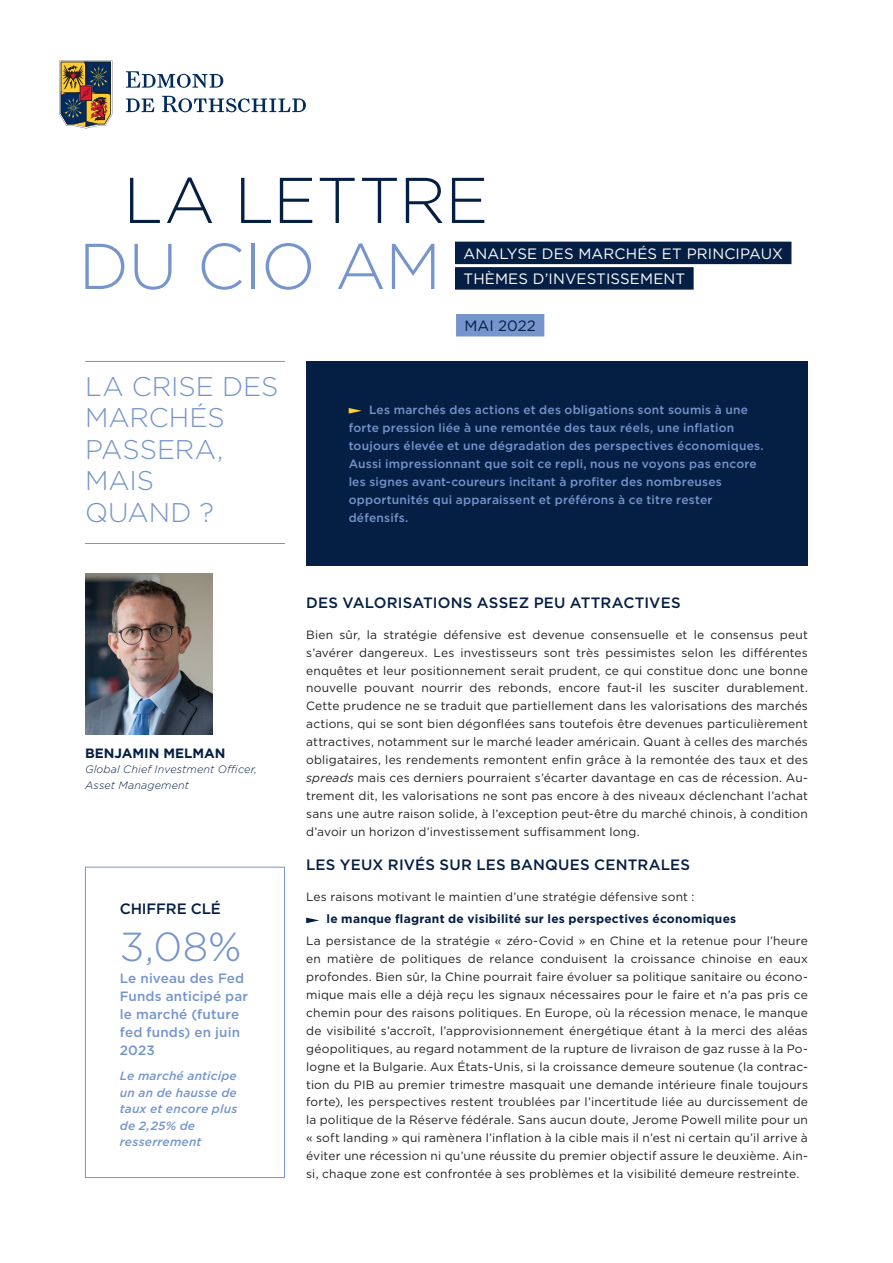
<style>
.page{position:relative;width:893px;height:1263px;background:#fff}
.page>*{position:absolute;margin:0;border:0;box-sizing:border-box;transform-origin:0 0}
.t1{font:300 64.5px "Gotham";letter-spacing:-.005em;color:#051e44}
.t2{font:300 64.5px "Gotham";letter-spacing:-.01em;color:#7595cc}
.t3{font:300 40.5px "Gotham";color:#7595cc}
.t4{font:300 27px/31.5px "Gotham";letter-spacing:-.005em;color:#7595cc}
.t5{font:500 15px "Gotham";letter-spacing:.01em;color:#051e44}
.t6{font:15px/25.5px "Gotham";letter-spacing:.01em;color:#fff}
.t7{font:500 15px "Gotham";letter-spacing:-.01em;color:#051e44}
.t8{font:15px "Gotham";color:#051e44}
.t9{font:500 13.5px/18px "Gotham";letter-spacing:.01em;color:#7595cc}
.t10{font:700 13.5px "Gotham";color:#051e44}
.t11{font:12px/17.9px "Gotham";letter-spacing:.015em;color:#231f20;text-align:justify}
.t12{font:500 12px/18px "Gotham";letter-spacing:.015em;color:#7595cc}
.t13{font:italic 500 12px/16.5px "Gotham";letter-spacing:.015em;color:#7595cc}
.t14{font:700 12px "Gotham";letter-spacing:.02em;color:#051e44}
.t15{font:italic 300 10.8px/15.8px "Gotham";letter-spacing:.015em;color:#051e44}
.s1{font-style:italic}
</style>
<div class="page">
<svg style="left:306px;top:917px;width:13px;height:6px"></svg>
<svg style="left:60px;top:60px;width:52px;height:68px;background:#756751"></svg>
<svg style="left:126px;top:99px;width:28px;height:13px"></svg>
<svg style="left:162px;top:96px;width:144px;height:16px"></svg>
<svg style="left:126px;top:71px;width:97px;height:17px"></svg>
<img style="left:85px;top:573px;width:128px;height:162px">
<div style="left:456px;top:314px;width:88px;height:22px;background:#7595cc"></div>
<hr style="left:85px;top:361px;width:200px;height:1px;background:#7595cc">
<hr style="left:85px;top:543px;width:200px;height:1px;background:#7595cc">
<div style="left:455px;top:242px;width:336px;height:22px;background:#051e44"></div>
<div style="left:455px;top:267px;width:239px;height:23px;background:#051e44"></div>
<div style="left:306px;top:361px;width:502px;height:205px;background:#051e44"></div>
<svg style="left:349px;top:408px;width:13px;height:6px"></svg>
<div style="left:85px;top:867px;width:200px;height:311px;border:1px solid #7595cc"></div>
<h1 class="t1" style="left:123px;top:159px;width:367px">LA LETTRE</h1>
<h1 class="t2" style="left:79px;top:225px;width:364px">DU CIO AM</h1>
<p class="t8" style="left:465px;top:316px;width:73px">MAI 2022</p>
<p class="t6" style="left:463px;top:240px;width:321px">ANALYSE DES MARCHÉS ET PRINCIPAUX<br>THÈMES D’INVESTISSEMENT</p>
<h3 class="t4" style="left:85px;top:370px;width:195px">LA CRISE DES<br>MARCHÉS<br>PASSERA,<br>MAIS<br>QUAND ?</h3>
<p class="t12" style="left:349px;top:400px;width:417px;text-indent:20px">Les marchés des actions et des obligations sont soumis à une forte pression liée à une remontée des taux réels, une inflation toujours élevée et une dégradation des perspectives économiques.<br>Aussi impressionnant que soit ce repli, nous ne voyons pas encore les signes avant-coureurs incitant à profiter des nombreuses opportunités qui apparaissent et préférons à ce titre rester défensifs.</p>
<p class="t10" style="left:85px;top:744px;width:142px">BENJAMIN MELMAN</p>
<p class="t15" style="left:85px;top:761px;width:174px">Global Chief Investment Officer,<br>Asset Management</p>
<p class="t7" style="left:120px;top:898px;width:103px">CHIFFRE CLÉ</p>
<h2 class="t3" style="left:120px;top:921px;width:123px">3,08%</h2>
<p class="t9" style="left:120px;top:969px;width:130px">Le niveau des Fed<br>Funds anticipé par le marché (future fed funds) en juin<br>2023</p>
<p class="t13" style="left:120px;top:1067px;width:119px">Le marché anticipe un an de hausse de taux et encore plus de 2,25% de resserrement</p>
<p class="t5" style="left:306px;top:593px;width:376px">DES VALORISATIONS ASSEZ PEU ATTRACTIVES</p>
<p class="t11" style="left:306px;top:625px;width:503px">Bien sûr, la stratégie défensive est devenue consensuelle et le consensus peut s’avérer dangereux. Les investisseurs sont très pessimistes selon les différentes enquêtes et leur positionnement serait prudent, ce qui constitue donc une bonne nouvelle pouvant nourrir des rebonds, encore faut-il les susciter durablement.<br>Cette prudence ne se traduit que partiellement dans les valorisations des marchés actions, qui se sont bien dégonflées sans toutefois être devenues particulièrement attractives, notamment sur le marché leader américain. Quant à celles des marchés obligataires, les rendements remontent enfin grâce à la remontée des taux et des <span class="s1">spreads</span> mais ces derniers pourraient s’écarter davantage en cas de récession. Au&shy;trement dit, les valorisations ne sont pas encore à des niveaux déclenchant l’achat sans une autre raison solide, à l’exception peut-être du marché chinois, à condition d’avoir un horizon d’investissement suffisamment long.</p>
<p class="t5" style="left:306px;top:855px;width:385px">LES YEUX RIVÉS SUR LES BANQUES CENTRALES</p>
<p class="t11" style="left:306px;top:888px;width:390px">Les raisons motivant le maintien d’une stratégie défensive sont :</p>
<p class="t14" style="left:326px;top:911px;width:411px">le manque flagrant de visibilité sur les perspectives économiques</p>
<p class="t11" style="left:306px;top:932px;width:503px">La persistance de la stratégie « zéro-Covid » en Chine et la retenue pour l’heure en matière de politiques de relance conduisent la croissance chinoise en eaux profondes. Bien sûr, la Chine pourrait faire évoluer sa politique sanitaire ou écono&shy;mique mais elle a déjà reçu les signaux nécessaires pour le faire et n’a pas pris ce chemin pour des raisons politiques. En Europe, où la récession menace, le manque de visibilité s’accroît, l’approvisionnement énergétique étant à la merci des aléas géopolitiques, au regard notamment de la rupture de livraison de gaz russe à la Po&shy;logne et la Bulgarie. Aux États-Unis, si la croissance demeure soutenue (la contrac&shy;tion du PIB au premier trimestre masquait une demande intérieure finale toujours forte), les perspectives restent troublées par l’incertitude liée au durcissement de la politique de la Réserve fédérale. Sans aucun doute, Jerome Powell milite pour un « soft landing » qui ramènera l’inflation à la cible mais il n’est ni certain qu’il arrive à éviter une récession ni qu’une réussite du premier objectif assure le deuxième. Ain&shy;si, chaque zone est confrontée à ses problèmes et la visibilité demeure restreinte.</p>
</div>
